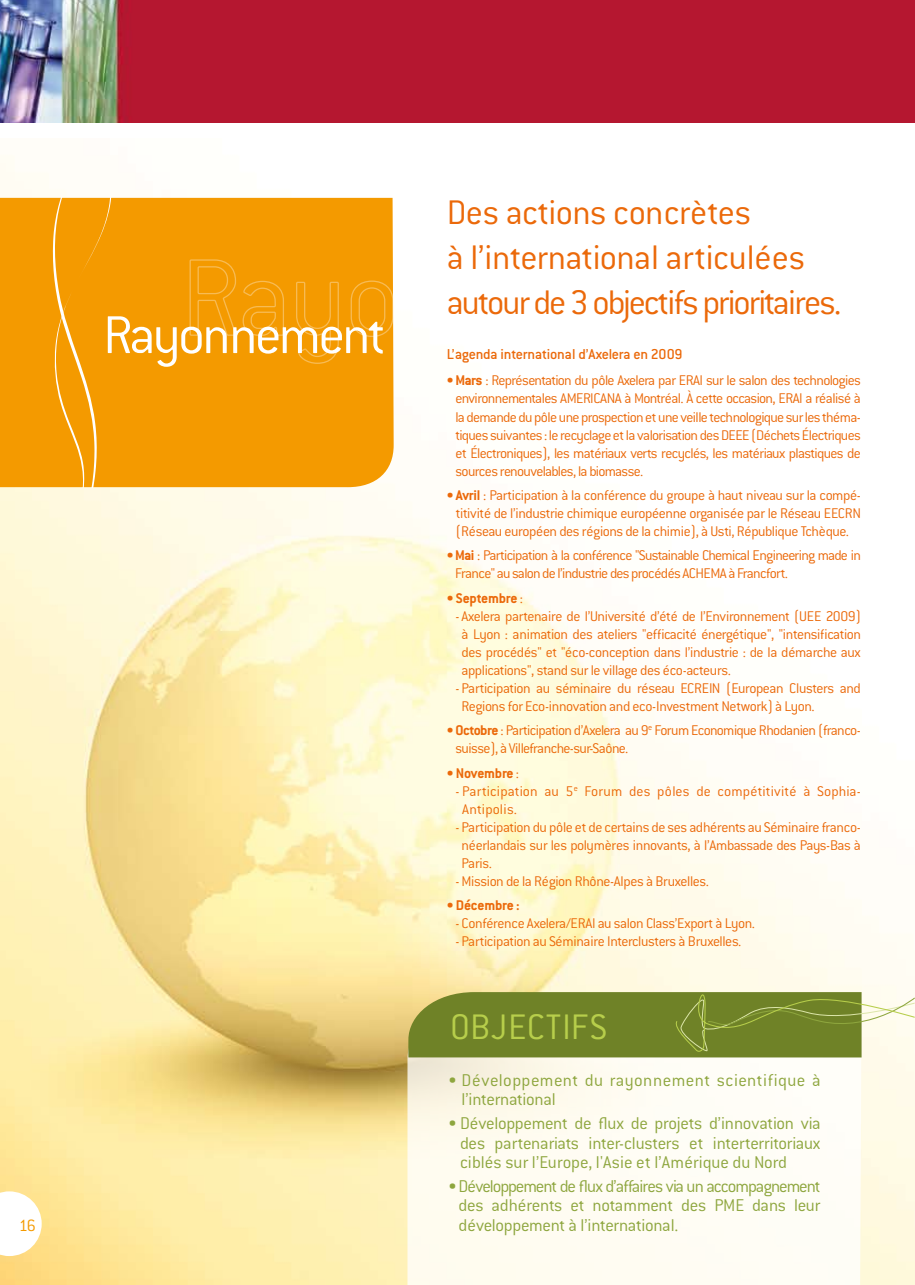
<style>
.page{position:relative;width:915px;height:1285px;background:#fff}
.page>*{position:absolute;margin:0;border:0;box-sizing:border-box;transform-origin:0 0}
.t1{font:300 58.35px "Conduit ITC";color:#fff}
.t2{font:300 39px "Conduit ITC";letter-spacing:.025em;color:#b7ce4b}
.t3{font:300 37.5px/45px "Conduit ITC";letter-spacing:-.02em;color:#eb690a}
.t4{font:300 18.75px/19.5px "Conduit ITC";letter-spacing:-.01em;color:#8ea63e;text-align:justify}
.t5{font:300 18.75px/19.5px "Conduit ITC";letter-spacing:.025em;color:#8ea63e}
.t6{font:300 18px "Conduit ITC";color:#f49a00}
.t7{font:500 15.75px "Conduit ITC";letter-spacing:-.02em;color:#eb690a}
.t8{font:300 15.45px/18px "Conduit ITC";letter-spacing:-.03em;color:#eb690a}
.t9{font:300 15.45px/18px "Conduit ITC";letter-spacing:.01em;color:#eb690a}
.t10{font:700 15.45px "Conduit ITC";letter-spacing:-.015em;color:#eb690a}
.s1{font-weight:700}
.s2{font-weight:300}
</style>
<div class="page">
<img style="left:0;top:155px;width:914px;height:1129px">
<div style="left:0;top:198px;width:393px;height:289px;background:#f49a00"></div>
<svg style="left:189px;top:259px;width:95px;height:77px;background:#f49d0a"></svg>
<svg style="left:295px;top:281px;width:44px;height:83px;background:#f49e0b"></svg>
<svg style="left:350px;top:280px;width:44px;height:57px;background:#f4a010"></svg>
<svg style="left:49px;top:198px;width:66px;height:289px;background:#f49f0e"></svg>
<svg style="left:0;top:1191px;width:42px;height:64px"></svg>
<svg style="left:407px;top:1002px;width:454px;height:282px;fill:#fffcf3"></svg>
<svg style="left:408px;top:991px;width:506px;height:66px;background:#849340"></svg>
<img style="left:0;top:0;width:914px;height:123px">
<p class="t6" style="left:19px;top:1215px;width:19px">16</p>
<h1 class="t1" style="left:103px;top:303px;width:284px">Rayonnement</h1>
<h3 class="t3" style="left:446px;top:190px;width:396px">Des actions concrètes<br>à l’international articulées autour de 3 objectifs prioritaires.</h3>
<p class="t7" style="left:446px;top:345px;width:237px">L’agenda international d’Axelera en 2009</p>
<p class="t8" style="left:455px;top:371px;width:407px;text-indent:-9px"><span class="s1">• Mars</span> : Représentation du pôle Axelera par ERAI sur le salon des technologies environnementales AMERI</p>
<p class="t8" style="left:455px;top:389px;width:407px;text-align:justify;text-indent:138px">CANA à Montréal. À cette occasion, ERAI a réalisé à la demande du pôle une prospection et une veille technologique sur les théma&shy;tiques suivantes : le recyclage et la valorisation des DEEE</p>
<p class="t8" style="left:455px;top:425px;width:407px;text-align:justify;text-indent:296px">(Déchets Électriques et Électroniques), les matériaux verts recyclés, les matériaux plastiques de sources renouvelables, la biomasse.</p>
<p class="t8" style="left:446px;top:486px;width:415px;text-align:center"><span class="s1">• Avril</span> : Participation à la conférence du groupe à haut niveau sur la compé&shy;titivité de l’industrie chimique européenne organisée par le Réseau EECRN (Réseau européen des régions de la chimie), à Usti, République Tchèque.</p>
<p class="t8" style="left:455px;top:546px;width:407px;text-indent:-8px"><span class="s1">• Mai</span> : Participation à la conférence "Sustainable Chemical Engineering made in<br>France" au salon de l’industrie des procédés ACHEMA à Francfort.</p>
<p class="t10" style="left:446px;top:588px;width:78px">• Septembre <span class="s2">:</span></p>
<p class="t8" style="left:455px;top:607px;width:352px">- Axelera partenaire de l’Université d’été de l’Environnement (UEE</p>
<p class="t8" style="left:461px;top:607px;width:400px;text-align:justify;text-indent:364px">2009) à Lyon : animation des ateliers "efficacité énergétique", "intensification des procédés" et "éco-conception dans l’industrie : de la démarche aux applications", stand sur le village des éco-acteurs.</p>
<p class="t8" style="left:455px;top:679px;width:246px">- Participation au séminaire du réseau ECREIN</p>
<p class="t8" style="left:461px;top:679px;width:400px;text-indent:264px">(European Clusters and<br>Regions for Eco-innovation and eco-I nvestment Network) à Lyon.</p>
<p class="t8" style="left:455px;top:721px;width:407px;text-indent:-9px"><span class="s1">• Octobre</span> : Participation d’Axelera au 9<sup>e</sup> Forum Economique Rhodanien (franco&shy;suisse), à Villefranche-sur-Saône.</p>
<p class="t10" style="left:446px;top:763px;width:74px">• Novembre <span class="s2">:</span></p>
<p class="t9" style="left:462px;top:781px;width:400px;text-indent:-7px">- Participation au 5<sup>e</sup> Forum des pôles de compétitivité à Sophia-<br>Antipolis.</p>
<p class="t8" style="left:461px;top:817px;width:401px;text-align:justify;text-indent:-6px">- Participation du pôle et de certains de ses adhérents au Séminaire franco&shy;néerlandais sur les polymères innovants, à l’Ambassade des Pays-Bas à Paris.</p>
<p class="t8" style="left:455px;top:871px;width:255px">- Mission de la Région Rhône-Alpes à Bruxelles.</p>
<p class="t10" style="left:446px;top:896px;width:74px">• Décembre :</p>
<p class="t8" style="left:455px;top:914px;width:301px">- Conférence Axelera/ERAI au salon Class’Export à Lyon.</p>
<p class="t8" style="left:455px;top:932px;width:287px">- Participation au Séminaire I nterclusters à Bruxelles.</p>
<h2 class="t2" style="left:450px;top:1005px;width:156px">OBJECTI FS</h2>
<p class="t5" style="left:461px;top:1069px;width:360px;text-indent:-13px">• Développement du rayonnement scientifique à l’international</p>
<p class="t4" style="left:460px;top:1113px;width:362px;text-indent:-11px">• Développement de flux de projets d’innovation via des partenariats inter-clusters et interterritoriaux ciblés sur l’Europe, l'Asie et l’Amérique du Nord</p>
<p class="t4" style="left:458px;top:1175px;width:363px;text-indent:-10px">• Développement de flux d’affaires via un accompagnement des adhérents et notamment des PME dans leur développement à l’international.</p>
</div>
